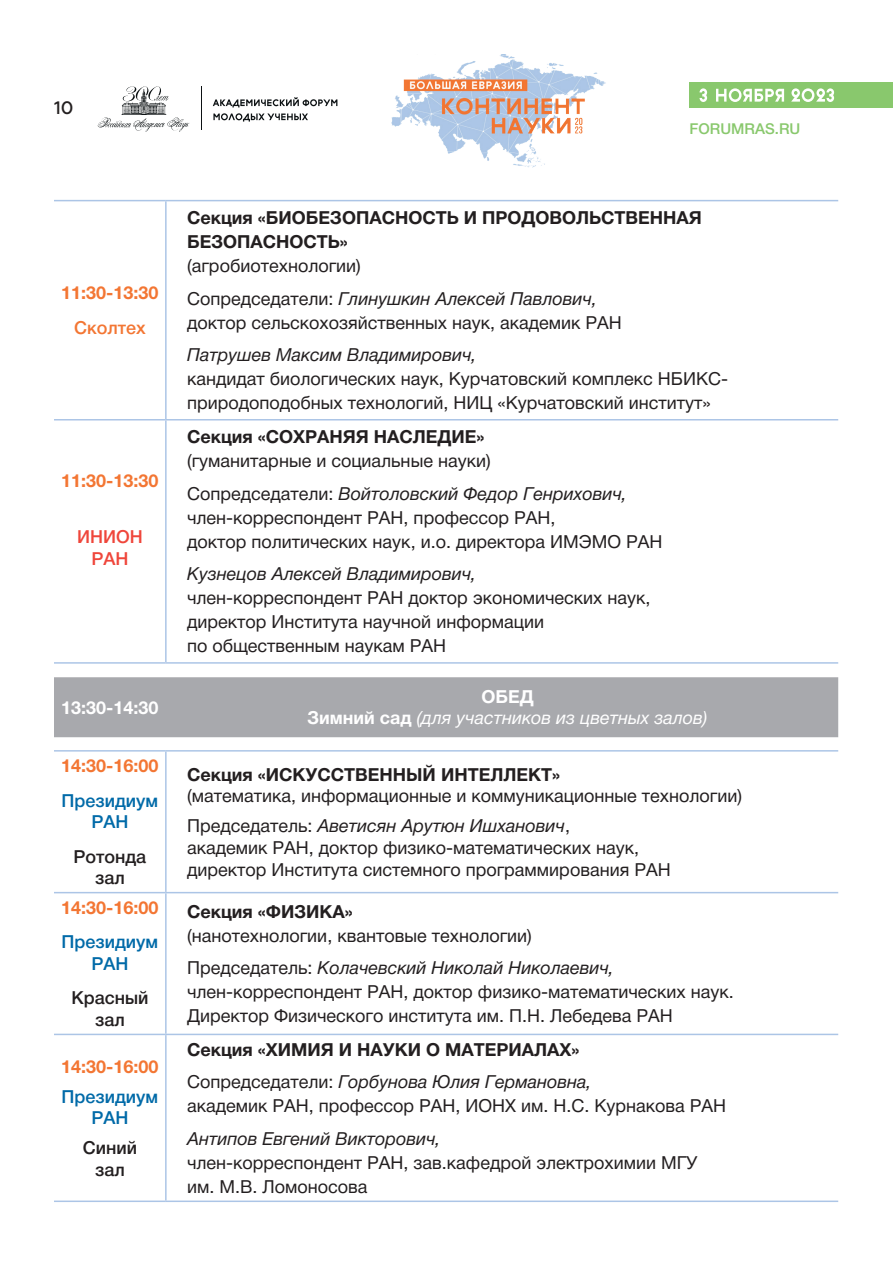
<style>
.page{position:relative;width:893px;height:1263px;background:#fff}
.page>*{position:absolute;margin:0;border:0;box-sizing:border-box;transform-origin:0 0}
.t1{font:18px/24px "Helvetica Neue Cyr";color:#231f20}
.t2{font:700 18px/24px "Helvetica Neue Cyr";color:#231f20}
.t3{font:italic 18px "Helvetica Neue Cyr";color:#231f20}
.t4{font:700 18px "Helvetica Neue Cyr";color:#f37633}
.t5{font:italic 18px/21.6px "Helvetica Neue Cyr";color:#fff;text-align:center}
.t6{font:500 18px/21.6px "Helvetica Neue Cyr";color:#006aa8;text-align:center}
.t7{font:500 18px/21.6px "Helvetica Neue Cyr";color:#231f20;text-align:center}
.t8{font:700 18px "Helvetica Neue Cyr";color:#fff}
.t9{font:500 18px/21.6px "Helvetica Neue Cyr";color:#ef463b;text-align:center}
.t10{font:500 18px "Helvetica Neue Cyr";color:#f37633}
.t11{font:500 18px "Geometria";color:#231f20}
.t12{font:500 15px "Helvetica Neue Cyr";color:#89c86d}
.s1{font-style:italic}
.s2{font-weight:700;font-style:normal}
.s3{font-weight:400}
.s4{font-weight:400;font-style:italic}
</style>
<div class="page">
<img style="left:391px;top:54px;width:215px;height:114px">
<svg style="left:213px;top:97px;width:124px;height:10px"></svg>
<svg style="left:213px;top:113px;width:95px;height:9px"></svg>
<svg style="left:97px;top:86px;width:92px;height:46px"></svg>
<hr style="left:201px;top:86px;width:1px;height:44px;background:#0d1214">
<div style="left:689px;top:82px;width:204px;height:26px;background:#89c86d"></div>
<svg style="left:54px;top:201px;width:112px;height:835px"></svg>
<div style="left:54px;top:677px;width:784px;height:60px;background:#a8a9ad"></div>
<hr style="left:165px;top:751px;width:2px;height:141px;background:#acc5e6">
<hr style="left:54px;top:200px;width:112px;height:1px;background:#acc5e6">
<hr style="left:166px;top:200px;width:672px;height:1px;background:#acc5e6">
<hr style="left:165px;top:201px;width:2px;height:218px;background:#acc5e6">
<hr style="left:54px;top:419px;width:112px;height:1px;background:#acc5e6">
<hr style="left:166px;top:419px;width:672px;height:1px;background:#acc5e6">
<hr style="left:165px;top:420px;width:2px;height:242px;background:#acc5e6">
<hr style="left:54px;top:892px;width:112px;height:1px;background:#acc5e6">
<hr style="left:166px;top:892px;width:672px;height:1px;background:#acc5e6">
<hr style="left:165px;top:893px;width:2px;height:141px;background:#acc5e6">
<hr style="left:54px;top:1034px;width:112px;height:1px;background:#acc5e6">
<hr style="left:166px;top:1034px;width:672px;height:1px;background:#acc5e6">
<hr style="left:165px;top:1035px;width:2px;height:165px;background:#acc5e6">
<hr style="left:54px;top:1200px;width:112px;height:2px;background:#acc5e6">
<hr style="left:166px;top:1200px;width:672px;height:2px;background:#acc5e6">
<hr style="left:54px;top:662px;width:112px;height:2px;background:#acc5e6">
<hr style="left:166px;top:662px;width:672px;height:2px;background:#acc5e6">
<hr style="left:54px;top:750px;width:112px;height:1px;background:#acc5e6">
<hr style="left:166px;top:750px;width:672px;height:1px;background:#acc5e6">
<svg style="left:716px;top:88px;width:68px;height:14px"></svg>
<svg style="left:791px;top:88px;width:43px;height:14px"></svg>
<svg style="left:699px;top:88px;width:8px;height:14px"></svg>
<p class="t11" style="left:54px;top:97px;width:21px">10</p>
<p class="t12" style="left:689px;top:121px;width:112px">FORUMRAS.RU</p>
<p class="t4" style="left:61px;top:283px;width:99px">11:30-13:30</p>
<p class="t10" style="left:74px;top:318px;width:73px">Сколтех</p>
<p class="t4" style="left:61px;top:471px;width:99px">11:30-13:30</p>
<p class="t9" style="left:77px;top:526px;width:67px">ИНИОН<br>РАН</p>
<p class="t2" style="left:187px;top:206px;width:516px">Секция «БИОБЕЗОПАСНОСТЬ И ПРОДОВОЛЬСТВЕННАЯ<br>БЕЗОПАСНОСТЬ»</p>
<p class="t1" style="left:187px;top:250px;width:412px;line-height:32.5px">(агробиотехнологии)<br>Cопредседатели: <span class="s1">Глинушкин Алексей Павлович,</span></p>
<p class="t1" style="left:187px;top:310px;width:436px">доктор сельскохозяйственных наук, академик РАН</p>
<p class="t3" style="left:187px;top:345px;width:291px">Патрушев Максим Владимирович,</p>
<p class="t1" style="left:187px;top:367px;width:543px">кандидат биологических наук, Курчатовский комплекс НБИКС&shy;природоподобных технологий, НИЦ «Курчатовский институт»</p>
<p class="t2" style="left:187px;top:425px;width:299px">Секция «СОХРАНЯЯ НАСЛЕДИЕ»</p>
<p class="t1" style="left:187px;top:445px;width:441px;line-height:32.5px">(гуманитарные и социальные науки)<br>Cопредседатели: <span class="s1">Войтоловский Федор Генрихович,</span></p>
<p class="t1" style="left:187px;top:506px;width:477px">член-корреспондент РАН, профессор РАН,<br>доктор политических наук, и.о. директора ИМЭМО РАН</p>
<p class="t3" style="left:187px;top:564px;width:291px">Кузнецов Алексей Владимирович,</p>
<p class="t1" style="left:187px;top:586px;width:465px">член-корреспондент РАН доктор экономических наук, директор Института научной информации<br>по общественным наукам РАН</p>
<p class="t8" style="left:61px;top:697px;width:99px">13:30-14:30</p>
<p class="t5" style="left:308px;top:686px;width:401px"><span class="s2">ОБЕД<br>Зимний сад</span> (для участников из цветных залов)</p>
<p class="t4" style="left:61px;top:756px;width:99px">14:30-16:00</p>
<p class="t6" style="left:61px;top:789px;width:98px">Президиум<br>РАН</p>
<p class="t7" style="left:73px;top:845px;width:74px">Ротонда зал</p>
<p class="t2" style="left:187px;top:762px;width:374px">Секция «ИСКУССТВЕННЫЙ ИНТЕЛЛЕКТ»</p>
<p class="t1" style="left:187px;top:781px;width:556px;line-height:30.2px">(математика, информационные и коммуникационные технологии)<br>Председатель: <span class="s1">Аветисян Арутюн Ишханович</span>,</p>
<p class="t1" style="left:187px;top:837px;width:485px;line-height:21.6px">академик РАН, доктор физико-математических наук, директор Института системного программирования РАН</p>
<p class="t4" style="left:61px;top:898px;width:99px">14:30-16:00</p>
<p class="t6" style="left:61px;top:931px;width:98px">Президиум<br>РАН</p>
<p class="t7" style="left:71px;top:987px;width:79px">Красный зал</p>
<p class="t4" style="left:61px;top:1056px;width:99px">14:30-16:00</p>
<p class="t6" style="left:61px;top:1086px;width:98px">Президиум<br>РАН</p>
<p class="t7" style="left:83px;top:1137px;width:56px">Синий зал</p>
<p class="t2" style="left:187px;top:899px;width:167px">Секция «ФИЗИКА»</p>
<p class="t1" style="left:187px;top:919px;width:428px;line-height:32.5px">(нанотехнологии, квантовые технологии)<br>Председатель: <span class="s1">Колачевский Николай Николаевич,</span></p>
<p class="t1" style="left:187px;top:980px;width:548px">член-корреспондент РАН, доктор физико-математических наук.<br>Директор Физического института им. П.Н. Лебедева РАН</p>
<p class="t2" style="left:187px;top:1033px;width:406px;line-height:32.5px">Секция «ХИМИЯ И НАУКИ О МАТЕРИАЛАХ»<br><span class="s3">Cопредседатели:</span> <span class="s4">Горбунова Юлия Германовна,</span></p>
<p class="t1" style="left:187px;top:1094px;width:541px">академик РАН, профессор РАН, ИОНХ им. Н.С. Курнакова РАН</p>
<p class="t3" style="left:187px;top:1128px;width:255px">Антипов Евгений Викторович,</p>
<p class="t1" style="left:187px;top:1150px;width:512px">член-корреспондент РАН, зав.кафедрой электрохимии МГУ им. М.В. Ломоносова</p>
</div>
